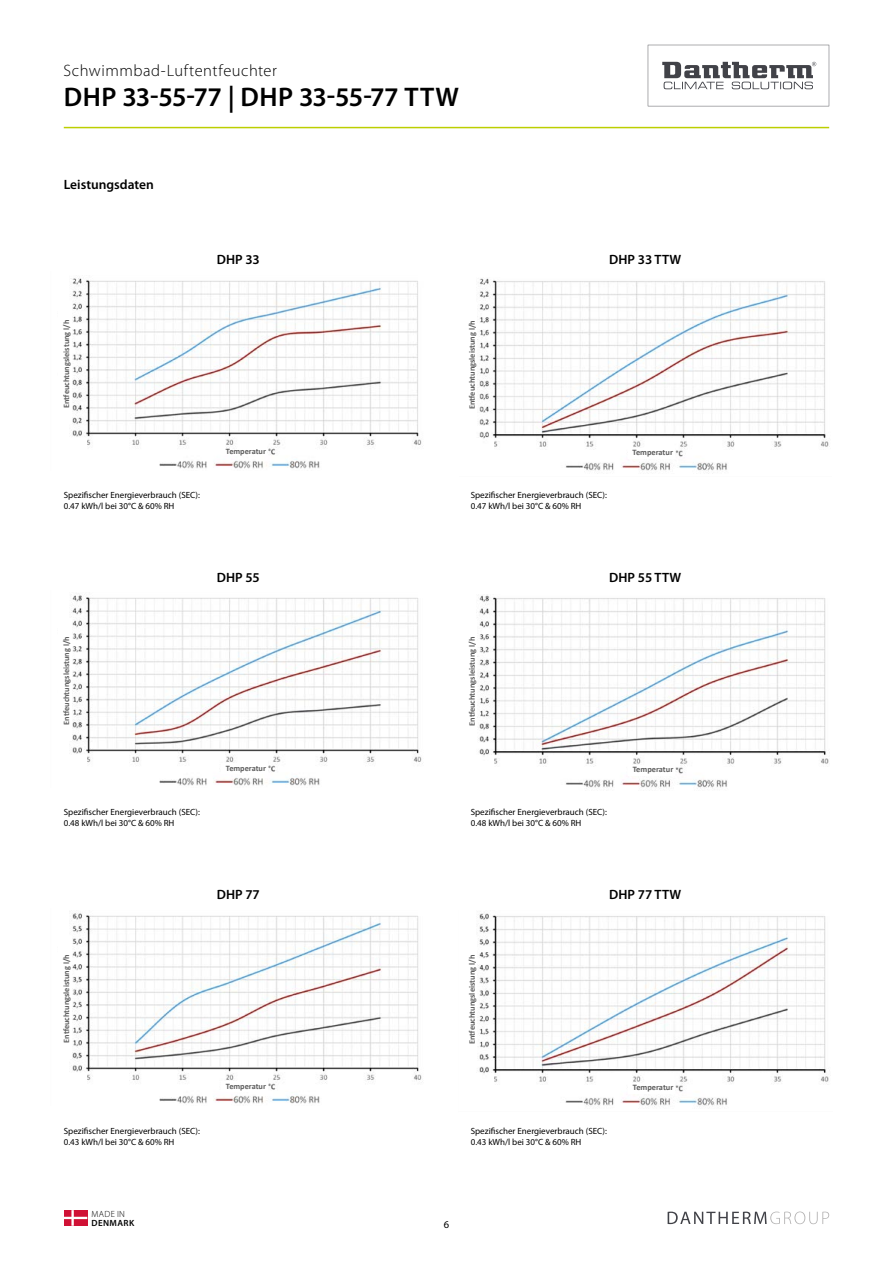
<style>
.page{position:relative;width:893px;height:1263px;background:#fff}
.page>*{position:absolute;margin:0;border:0;box-sizing:border-box;transform-origin:0 0}
.t1{font:600 27px "Myriad Pro";color:#000}
.t2{font:300 16.5px "Myriad Pro";letter-spacing:.03em;color:#000}
.t3{font:600 13.5px "Myriad Pro";color:#000}
.t4{font:10.5px "Myriad Pro";color:#000}
.t5{font:9px/10.9px "Myriad Pro";color:#000}
.t6{font:600 9px "Myriad Pro";letter-spacing:.045em;color:#000}
.t7{font:300 9px "Myriad Pro";letter-spacing:.035em;color:#000}
.t8{font:700 8.4px "Calibri";color:#5c5c5c}
.t9{font:700 8.25px "Calibri";color:#5c5c5c}
</style>
<div class="page">
<svg style="left:668px;top:1211px;width:161px;height:13px"></svg>
<svg style="left:648px;top:45px;width:181px;height:61px"></svg>
<hr style="left:64px;top:127px;width:765px;height:1px;background:#bccf00">
<svg style="left:64px;top:1210px;width:23px;height:16px"></svg>
<img style="left:72px;top:278px;width:350px;height:191px">
<img style="left:477px;top:278px;width:353px;height:196px">
<div style="left:628px;top:448px;width:47px;height:11px;background:#fff"></div>
<img style="left:72px;top:913px;width:350px;height:191px">
<div style="left:222px;top:1082px;width:46px;height:10px;background:#fff"></div>
<img style="left:478px;top:913px;width:351px;height:194px">
<div style="left:628px;top:1083px;width:47px;height:11px;background:#fff"></div>
<img style="left:71px;top:595px;width:351px;height:191px">
<div style="left:222px;top:764px;width:46px;height:10px;background:#fff"></div>
<img style="left:477px;top:595px;width:352px;height:193px">
<div style="left:628px;top:765px;width:47px;height:10px;background:#fff"></div>
<h2 class="t2" style="left:64px;top:61px;width:215px">Schwimmbad-Luftentfeuchter</h2>
<h1 class="t1" style="left:64px;top:80px;width:396px">DHP 33-55-77 | DHP 33-55-77 TTW</h1>
<h3 class="t3" style="left:64px;top:176px;width:92px">Leistungsdaten</h3>
<p class="t9" style="left:61px;top:408px;width:90px;rotate:-90deg">Entfeuchtungsleistung l/h</p>
<h3 class="t3" style="left:217px;top:251px;width:45px">DHP 33</h3>
<h3 class="t3" style="left:609px;top:251px;width:74px">DHP 33 TTW</h3>
<p class="t9" style="left:226px;top:445px;width:42px">Temperatur</p>
<p class="t8" style="left:466px;top:409px;width:91px;rotate:-90deg">Entfeuchtungsleistung l/h</p>
<p class="t8" style="left:633px;top:447px;width:42px">Temperatur</p>
<p class="t5" style="left:64px;top:490px;width:138px">Spezifischer Energieverbrauch (SEC):<br>0.47 kWh/l bei 30°C &amp; 60% RH</p>
<p class="t5" style="left:471px;top:490px;width:138px">Spezifischer Energieverbrauch (SEC):<br>0.47 kWh/l bei 30°C &amp; 60% RH</p>
<p class="t9" style="left:61px;top:725px;width:90px;rotate:-90deg">Entfeuchtungsleistung l/h</p>
<h3 class="t3" style="left:217px;top:568px;width:45px">DHP 55</h3>
<h3 class="t3" style="left:609px;top:568px;width:74px">DHP 55 TTW</h3>
<p class="t9" style="left:226px;top:762px;width:42px">Temperatur</p>
<p class="t8" style="left:466px;top:726px;width:91px;rotate:-90deg">Entfeuchtungsleistung l/h</p>
<p class="t8" style="left:633px;top:763px;width:42px">Temperatur</p>
<p class="t5" style="left:64px;top:807px;width:138px">Spezifischer Energieverbrauch (SEC):<br>0.48 kWh/l bei 30°C &amp; 60% RH</p>
<p class="t5" style="left:471px;top:807px;width:138px">Spezifischer Energieverbrauch (SEC):<br>0.48 kWh/l bei 30°C &amp; 60% RH</p>
<p class="t9" style="left:61px;top:1043px;width:90px;rotate:-90deg">Entfeuchtungsleistung l/h</p>
<h3 class="t3" style="left:217px;top:886px;width:45px">DHP 77</h3>
<h3 class="t3" style="left:609px;top:886px;width:74px">DHP 77 TTW</h3>
<p class="t9" style="left:226px;top:1080px;width:42px">Temperatur</p>
<p class="t8" style="left:466px;top:1044px;width:91px;rotate:-90deg">Entfeuchtungsleistung l/h</p>
<p class="t8" style="left:633px;top:1082px;width:42px">Temperatur</p>
<p class="t5" style="left:64px;top:1125px;width:138px">Spezifischer Energieverbrauch (SEC):<br>0.43 kWh/l bei 30°C &amp; 60% RH</p>
<p class="t5" style="left:471px;top:1125px;width:138px">Spezifischer Energieverbrauch (SEC):<br>0.43 kWh/l bei 30°C &amp; 60% RH</p>
<p class="t7" style="left:92px;top:1208px;width:35px">MADE IN</p>
<p class="t6" style="left:92px;top:1217px;width:44px">DENMARK</p>
<p class="t4" style="left:444px;top:1218px;width:7px">6</p>
</div>
